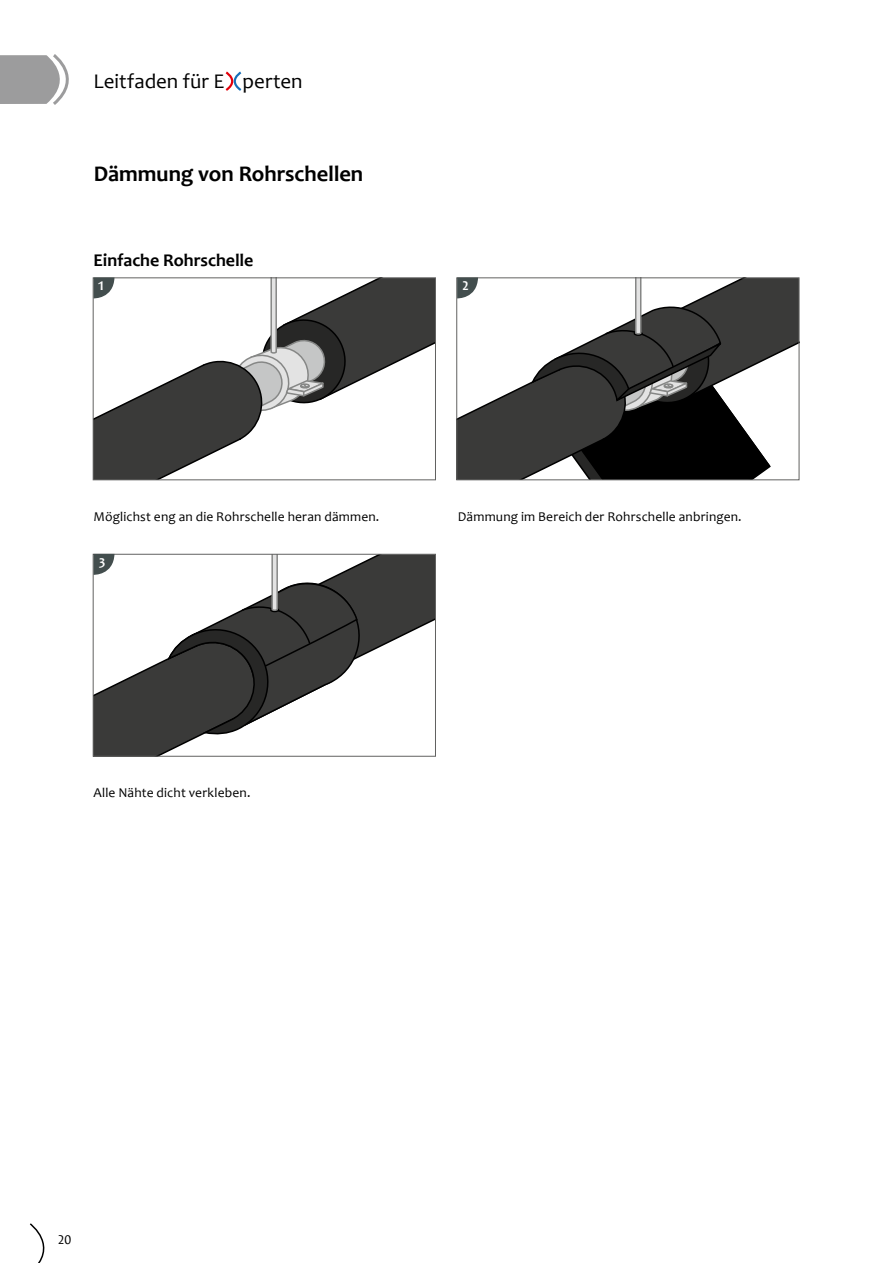
<style>
.page{position:relative;width:893px;height:1263px;background:#fff}
.page>*{position:absolute;margin:0;border:0;box-sizing:border-box;transform-origin:0 0}
.Subhead{font:700 22.5px "Candara";letter-spacing:-.005em;color:#000}
.t1{font:21px "Candara";color:#000}
.Zwischenüberschrift{font:700 18px "Candara";letter-spacing:-.005em;color:#000}
.copy{font:13.5px "Candara";letter-spacing:.01em;color:#000}
.copy-2{font:700 13.5px "Candara";color:#fff}
</style>
<div class="page">
<svg style="left:30px;top:1223px;width:15px;height:40px"></svg>
<svg style="left:0;top:54px;width:69px;height:51px"></svg>
<svg style="left:226px;top:72px;width:15px;height:19px"></svg>
<svg style="left:93px;top:277px;width:342px;height:203px"></svg>
<svg style="left:457px;top:277px;width:342px;height:203px"></svg>
<svg style="left:93px;top:554px;width:342px;height:202px"></svg>
<h2 class="t1" style="left:94px;top:68px;width:211px">Leitfaden für E perten</h2>
<p class="Subhead" style="left:94px;top:159px;width:271px">Dämmung von Rohrschellen</p>
<p class="Zwischenüberschrift" style="left:94px;top:249px;width:161px">Einfache Rohrschelle</p>
<p class="copy-2" style="left:97px;top:277px;width:8px">1</p>
<p class="copy-2" style="left:462px;top:277px;width:8px">2</p>
<p class="copy" style="left:94px;top:508px;width:287px">Möglichst eng an die Rohrschelle heran dämmen.</p>
<p class="copy-2" style="left:99px;top:554px;width:8px">3</p>
<p class="copy" style="left:458px;top:508px;width:285px">Dämmung im Bereich der Rohrschelle anbringen.</p>
<p class="copy" style="left:94px;top:784px;width:158px">Alle Nähte dicht verkleben.</p>
<p class="copy" style="left:58px;top:1231px;width:15px">20</p>
</div>
